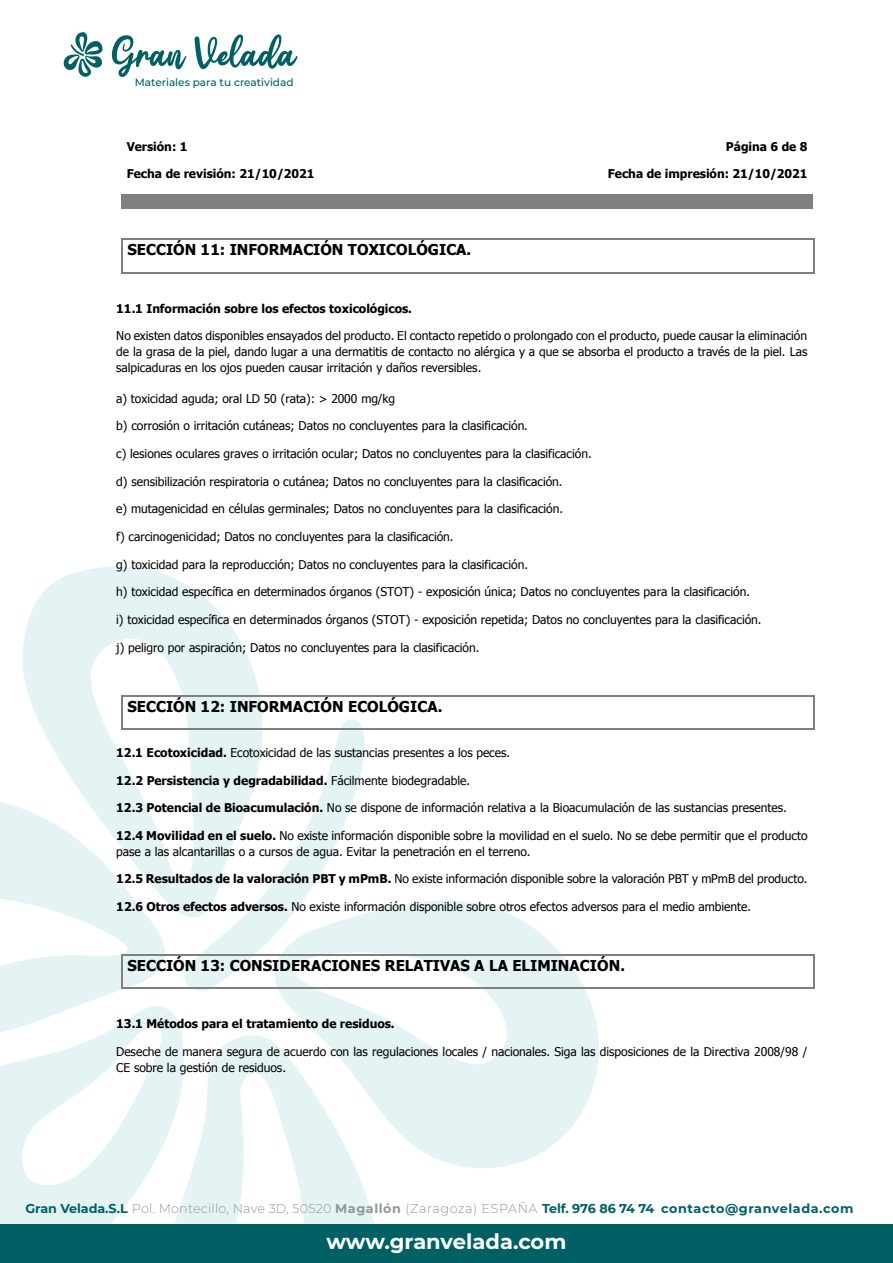
<style>
.page{position:relative;width:893px;height:1263px;background:#fff}
.page>*{position:absolute;margin:0;border:0;box-sizing:border-box;transform-origin:0 0}
.t1{font:700 21px "Montserrat";color:#fff}
.t2{font:700 15px "Tahoma";color:#000}
.t3{font:700 12.75px "Montserrat";letter-spacing:.035em;color:#006063}
.t4{font:12px/15.6px "Tahoma";letter-spacing:-.005em;color:#000}
.t5{font:700 12px "Tahoma";letter-spacing:-.005em;color:#000}
.t6{font:500 10.5px "Montserrat";color:#006063}
.s1{font-weight:700}
.s2{font-weight:400}
.s3{font-weight:300;color:#919698}
.s4{color:#919698}
</style>
<div class="page">
<svg style="left:282px;top:900px;width:317px;height:268px;fill:#e4f4f4"></svg>
<svg style="left:22px;top:566px;width:243px;height:349px;fill:#e4f4f4"></svg>
<svg style="left:0;top:1014px;width:180px;height:210px;fill:#e4f4f4"></svg>
<svg style="left:155px;top:1027px;width:232px;height:197px;fill:#e4f4f4"></svg>
<svg style="left:184px;top:714px;width:182px;height:282px"></svg>
<svg style="left:112px;top:35px;width:74px;height:42px"></svg>
<svg style="left:195px;top:34px;width:103px;height:35px"></svg>
<svg style="left:63px;top:32px;width:40px;height:45px"></svg>
<div style="left:0;top:1224px;width:893px;height:39px;background:#006063"></div>
<div style="left:121px;top:194px;width:6px;height:14px;background:#808080"></div>
<div style="left:807px;top:194px;width:6px;height:14px;background:#808080"></div>
<div style="left:127px;top:194px;width:680px;height:14px;background:#808080"></div>
<hr style="left:123px;top:239px;width:690px;height:1px;background:#808080">
<hr style="left:121px;top:240px;width:2px;height:32px;background:#808080">
<hr style="left:123px;top:272px;width:690px;height:1px;background:#808080">
<hr style="left:813px;top:240px;width:1px;height:32px;background:#808080">
<hr style="left:123px;top:695px;width:690px;height:1px;background:#808080">
<hr style="left:121px;top:696px;width:2px;height:32px;background:#808080">
<hr style="left:123px;top:728px;width:690px;height:1px;background:#808080">
<hr style="left:813px;top:696px;width:1px;height:32px;background:#808080">
<hr style="left:123px;top:954px;width:690px;height:2px;background:#808080">
<svg style="left:0;top:796px;width:173px;height:246px"></svg>
<hr style="left:123px;top:987px;width:690px;height:2px;background:#808080">
<hr style="left:813px;top:956px;width:1px;height:31px;background:#808080">
<p class="t6" style="left:135px;top:75px;width:160px">Materiales para tu creatividad</p>
<p class="t5" style="left:127px;top:138px;width:62px">Versión: 1</p>
<p class="t5" style="left:127px;top:166px;width:189px">Fecha de revisión: 21/10/2021</p>
<p class="t2" style="left:127px;top:239px;width:345px">SECCIÓN 11: INFORMACIÓN TOXICOLÓGICA.</p>
<p class="t5" style="left:726px;top:138px;width:83px">Página 6 de 8</p>
<p class="t5" style="left:608px;top:166px;width:201px">Fecha de impresión: 21/10/2021</p>
<p class="t5" style="left:116px;top:300px;width:297px">11.1 Información sobre los efectos toxicológicos.</p>
<p class="t4" style="left:116px;top:328px;width:693px;text-align:justify">No existen datos disponibles ensayados del producto. El contacto repetido o prolongado con el producto, puede causar la eliminación de la grasa de la piel, dando lugar a una dermatitis de contacto no alérgica y a que se absorba el producto a través de la piel. Las salpicaduras en los ojos pueden causar irritación y daños reversibles.</p>
<p class="t4" style="left:116px;top:390px;width:280px">a) toxicidad aguda; oral LD 50 (rata): &gt; 2000 mg/kg</p>
<p class="t4" style="left:116px;top:418px;width:413px">b) corrosión o irritación cutáneas; Datos no concluyentes para la clasificación.</p>
<p class="t4" style="left:116px;top:445px;width:477px">c) lesiones oculares graves o irritación ocular; Datos no concluyentes para la clasificación.</p>
<p class="t4" style="left:116px;top:473px;width:448px">d) sensibilización respiratoria o cutánea; Datos no concluyentes para la clasificación.</p>
<p class="t4" style="left:116px;top:501px;width:448px">e) mutagenicidad en células germinales; Datos no concluyentes para la clasificación.</p>
<p class="t4" style="left:116px;top:528px;width:339px">f) carcinogenicidad; Datos no concluyentes para la clasificación.</p>
<p class="t4" style="left:116px;top:556px;width:413px">g) toxicidad para la reproducción; Datos no concluyentes para la clasificación.</p>
<p class="t4" style="left:116px;top:584px;width:635px">h) toxicidad específica en determinados órganos (STOT) - exposición única; Datos no concluyentes para la clasificación.</p>
<p class="t4" style="left:116px;top:611px;width:647px">i) toxicidad específica en determinados órganos (STOT) - exposición repetida; Datos no concluyentes para la clasificación.</p>
<p class="t4" style="left:116px;top:639px;width:365px">j) peligro por aspiración; Datos no concluyentes para la clasificación.</p>
<p class="t2" style="left:127px;top:695px;width:317px">SECCIÓN 12: INFORMACIÓN ECOLÓGICA.</p>
<p class="t4" style="left:116px;top:744px;width:395px"><span class="s1">12.1 Ecotoxicidad.</span> Ecotoxicidad de las sustancias presentes a los peces.</p>
<p class="t5" style="left:116px;top:772px;width:355px">12.2 Persistencia y degradabilidad. <span class="s2">Fácilmente biodegradable.</span></p>
<p class="t4" style="left:116px;top:800px;width:672px"><span class="s1">12.3 Potencial de Bioacumulación.</span> No se dispone de información relativa a la Bioacumulación de las sustancias presentes.</p>
<p class="t4" style="left:116px;top:827px;width:693px"><span class="s1">12.4 Movilidad en el suelo.</span> No existe información disponible sobre la movilidad en el suelo. No se debe permitir que el producto pase a las alcantarillas o a cursos de agua. Evitar la penetración en el terreno.</p>
<p class="t4" style="left:116px;top:871px;width:693px"><span class="s1">12.5 Resultados de la valoración PBT y mPmB.</span> No existe información disponible sobre la valoración PBT y mPmB del producto.</p>
<p class="t4" style="left:116px;top:898px;width:636px"><span class="s1">12.6 Otros efectos adversos.</span> No existe información disponible sobre otros efectos adversos para el medio ambiente.</p>
<p class="t2" style="left:127px;top:955px;width:499px">SECCIÓN 13: CONSIDERACIONES RELATIVAS A LA ELIMINACIÓN.</p>
<p class="t5" style="left:116px;top:1016px;width:280px">13.1 Métodos para el tratamiento de residuos.</p>
<p class="t4" style="left:116px;top:1043px;width:693px">Deseche de manera segura de acuerdo con las regulaciones locales / nacionales. Siga las disposiciones de la Directiva 2008/98 /<br>CE sobre la gestión de residuos.</p>
<p class="t3" style="left:25px;top:1200px;width:830px">Gran Velada.S.L <span class="s3">Pol. Montecillo, Nave 3D, 50520</span> <span class="s4">Magallón</span> <span class="s3">(Zaragoza) ESPAÑA</span> Telf. 976 86 74 74 contacto@granvelada.com</p>
<h1 class="t1" style="left:327px;top:1226px;width:241px">www.granvelada.com</h1>
</div>
